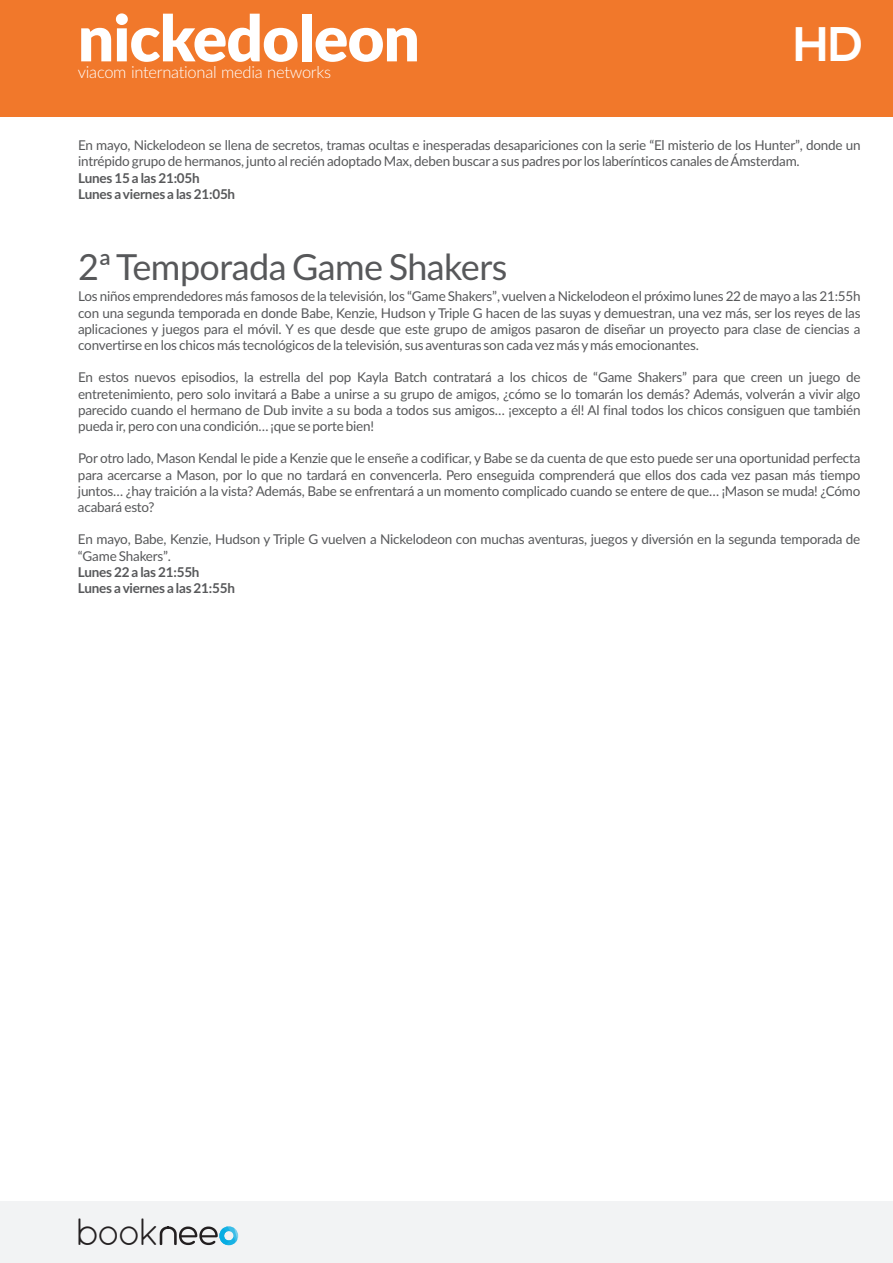
<style>
.page{position:relative;width:893px;height:1263px;background:#fff}
.page>*{position:absolute;margin:0;border:0;box-sizing:border-box;transform-origin:0 0}
.t1{font:900 63.75px "Lato";letter-spacing:-.015em;color:#fff}
.t2{font:700 48.45px "Nexa";color:#fff}
.t3{font:37.95px "Quicksand";color:#231f20}
.t4{font:36px "Lato";letter-spacing:-.015em;color:#57585a}
.t5{font:300 16.5px "Lato";letter-spacing:-.015em;color:#fff}
.t6{font:13.5px/16.2px "Lato";letter-spacing:-.015em;color:#57585a;text-align:justify}
.t7{font:700 13.5px/16.2px "Lato";letter-spacing:-.015em;color:#57585a}
</style>
<div class="page">
<div style="left:0;top:0;width:893px;height:117px;background:#f1782b"></div>
<div style="left:0;top:1201px;width:893px;height:62px;background:#f2f3f4"></div>
<svg style="left:160px;top:1226px;width:78px;height:19px"></svg>
<h1 class="t1" style="left:78px;top:10px;width:344px">nickedoleon</h1>
<p class="t5" style="left:78px;top:64px;width:255px">viacom international media networks</p>
<h2 class="t2" style="left:793px;top:25px;width:71px">HD</h2>
<p class="t6" style="left:78px;top:138px;width:784px">En mayo, Nickelodeon se llena de secretos, tramas ocultas e inesperadas desapariciones con la serie “El misterio de los Hunter”, donde un intrépido grupo de hermanos, junto al recién adoptado Max, deben buscar a sus padres porlos laberínticos canales de Ámsterdam.</p>
<p class="t7" style="left:78px;top:170px;width:159px">Lunes 15 a las 21:05h<br>Lunes a viernes a las 21:05h</p>
<h3 class="t4" style="left:78px;top:251px;width:431px">2ª Temporada Game Shakers</h3>
<p class="t6" style="left:78px;top:289px;width:784px">Los niños emprendedores más famosos de la televisión, los “Game Shakers”, vuelven a Nickelodeon el próximo lunes 22 de mayo a las 21:55h con una segunda temporada en donde Babe, Kenzie, Hudson y Triple G hacen de las suyas y demuestran, una vez más, ser los reyes de las aplicaciones y juegos para el móvil. Y es que desde que este grupo de amigos pasaron de diseñar un proyecto para clase de ciencias a convertirse en los chicos más tecnológicos de la televisión, sus aventuras son cada vez más ymás emocionantes.</p>
<p class="t6" style="left:78px;top:370px;width:784px">En estos nuevos episodios, la estrella del pop Kayla Batch contratará a los chicos de “Game Shakers” para que creen un juego de entretenimiento, pero solo invitará a Babe a unirse a su grupo de amigos, ¿cómo se lo tomarán los demás? Además, volverán a vivir algo parecido cuando el hermano de Dub invite a su boda a todos sus amigos… ¡excepto a él! Al final todos los chicos consiguen que también pueda ir, pero con una condición… ¡que se porte bien!</p>
<p class="t6" style="left:78px;top:451px;width:784px">Por otro lado, Mason Kendal le pide a Kenzie que le enseñe a codificar, y Babe se da cuenta de que esto puede ser una oportunidad perfecta para acercarse a Mason, por lo que no tardará en convencerla. Pero enseguida comprenderá que ellos dos cada vez pasan más tiempo juntos… ¿hay traición a la vista? Además, Babe se enfrentará a un momento complicado cuando se entere de que… ¡Mason se muda! ¿Cómo acabará esto?</p>
<p class="t6" style="left:78px;top:532px;width:784px">En mayo, Babe, Kenzie, Hudson y Triple G vuelven a Nickelodeon con muchas aventuras, juegos y diversión en la segunda temporada de “Game Shakers”.</p>
<p class="t7" style="left:78px;top:565px;width:159px">Lunes 22 a las 21:55h<br>Lunes a viernes a las 21:55h</p>
<h3 class="t3" style="left:75px;top:1218px;width:86px">book</h3>
</div>
